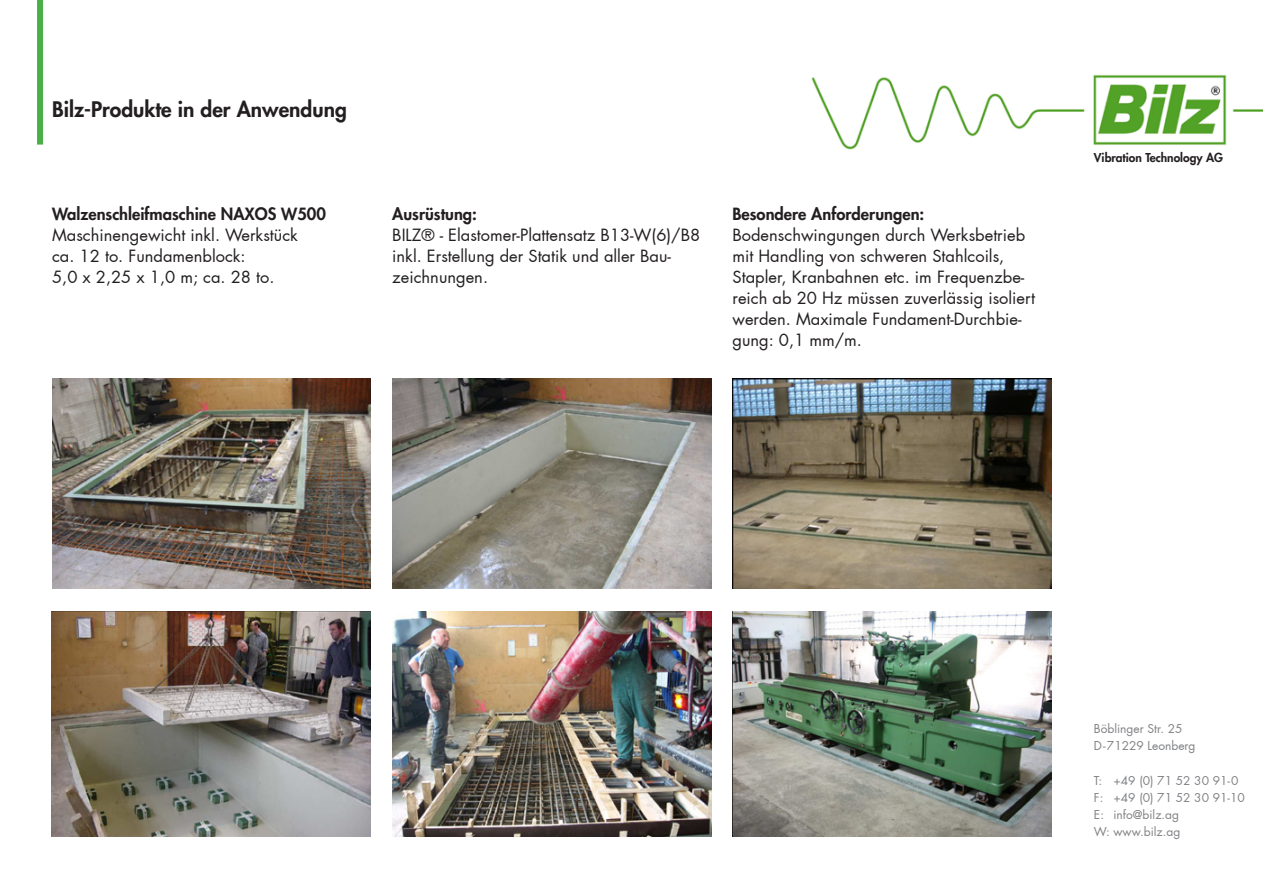
<style>
.page{position:relative;width:1263px;height:893px;background:#fff}
.page>*{position:absolute;margin:0;border:0;box-sizing:border-box;transform-origin:0 0}
.t1{font:800 21px "Futura";color:#231f20}
.t2{font:16.5px/21px "Futura";color:#231f20}
.t3{font:800 16.5px "Futura";color:#231f20}
.t4{font:12px "Futura";color:#808285}
.t5{font:800 12px "Futura";color:#231f20}
</style>
<div class="page">
<div style="left:37px;top:0;width:6px;height:145px;background:#4baf47"></div>
<img style="left:811px;top:74px;width:452px;height:76px">
<img style="left:732px;top:611px;width:320px;height:225px">
<img style="left:732px;top:378px;width:320px;height:211px">
<img style="left:52px;top:378px;width:319px;height:210px">
<img style="left:52px;top:611px;width:318px;height:225px">
<img style="left:392px;top:378px;width:319px;height:210px">
<img style="left:392px;top:611px;width:319px;height:225px">
<p class="t1" style="left:52px;top:96px;width:296px">Bilz-Produkte in der Anwendung</p>
<p class="t3" style="left:52px;top:203px;width:275px">Walzenschleifmaschine NAXOS W500</p>
<p class="t2" style="left:52px;top:224px;width:247px">Maschinengewicht inkl. Werkstück</p>
<p class="t2" style="left:52px;top:245px;width:195px">ca. 12 to. Fundamenblock:</p>
<p class="t2" style="left:52px;top:266px;width:224px">5,0 x 2,25 x 1,0 m; ca. 28 to.</p>
<p class="t3" style="left:392px;top:203px;width:86px">Ausrüstung:</p>
<p class="t2" style="left:392px;top:224px;width:309px">BILZ® - Elastomer-Plattensatz B13-W(6)/B8 inkl. Erstellung der Statik und aller Bau&shy;zeichnungen.</p>
<p class="t3" style="left:732px;top:203px;width:193px">Besondere Anforderungen:</p>
<p class="t2" style="left:732px;top:224px;width:294px">Bodenschwingungen durch Werksbetrieb</p>
<p class="t2" style="left:732px;top:245px;width:273px">mit Handling von schweren Stahlcoils,</p>
<p class="t2" style="left:732px;top:266px;width:304px">Stapler, Kranbahnen etc. im Frequenzbe&shy;reich ab 20 Hz müssen zuverlässig isoliert werden. Maximale Fundament-Durchbie&shy;gung: 0,1 mm/m.</p>
<p class="t5" style="left:1094px;top:150px;width:131px">Vibration Technology AG</p>
<p class="t4" style="left:1094px;top:721px;width:90px">Böblinger Str. 25</p>
<p class="t4" style="left:1094px;top:738px;width:103px">D-71229 Leonberg</p>
<p class="t4" style="left:1094px;top:772px;width:146px">T: +49 (0) 71 52 30 91-0</p>
<p class="t4" style="left:1094px;top:790px;width:152px">F: +49 (0) 71 52 30 91-10</p>
<p class="t4" style="left:1094px;top:807px;width:87px">E: info@bilz.ag</p>
<p class="t4" style="left:1094px;top:824px;width:88px">W: www.bilz.ag</p>
</div>
